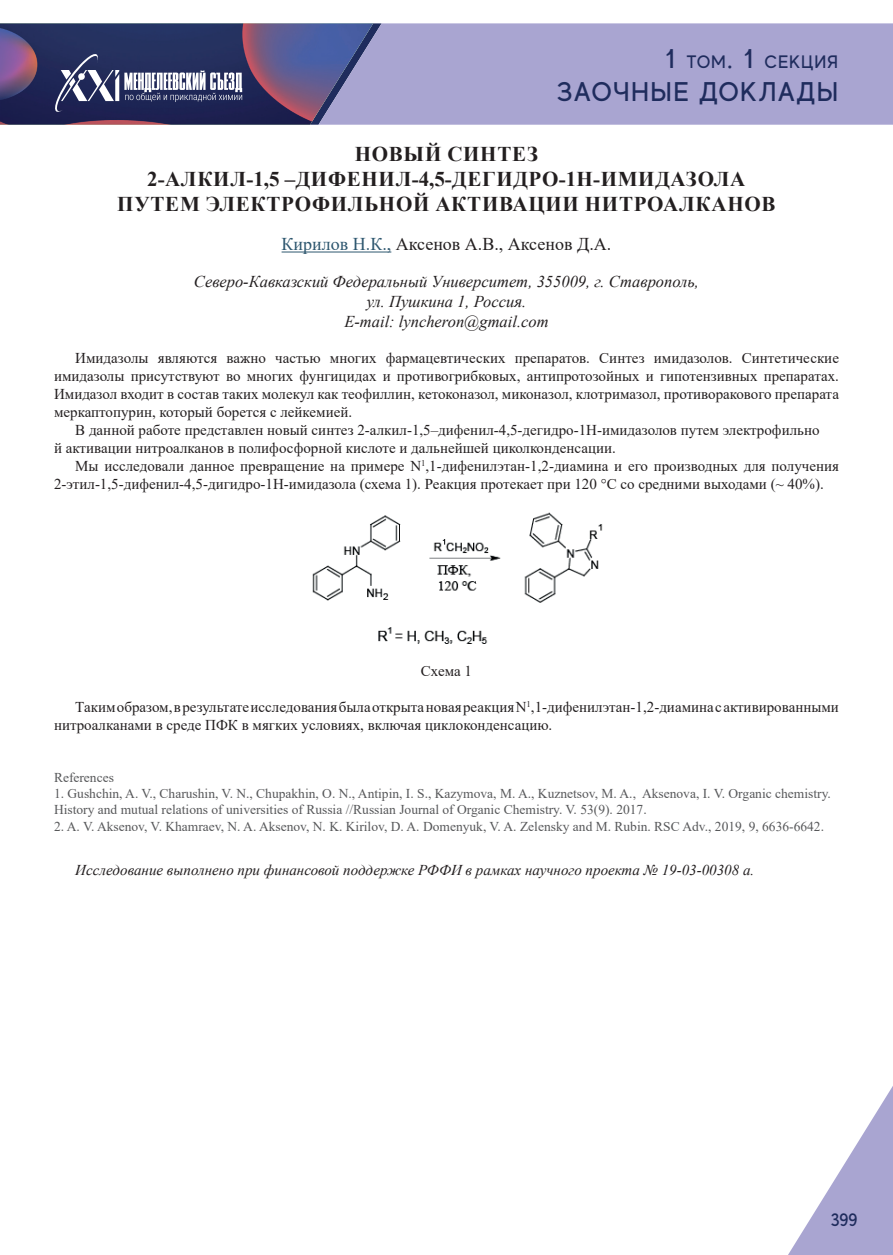
<style>
.page{position:relative;width:893px;height:1255px;background:#fff}
.page>*{position:absolute;margin:0;border:0;box-sizing:border-box;transform-origin:0 0}
.t1{font:500 27px "MADE Evolve Sans";letter-spacing:.05em;color:#1f2c5d}
.t2{font:700 21px/25.2px "Times New Roman";letter-spacing:.035em;color:#231f20;text-align:center}
.t3{font:18px "Times New Roman";color:#231f20}
.t4{font:500 18px "MADE Evolve Sans";letter-spacing:.05em;color:#1f2c5d}
.t5{font:italic 16.5px/19.8px "Times New Roman";color:#231f20;text-align:center}
.t6{font:15px/18px "Times New Roman";color:#231f20}
.t7{font:italic 15px "Times New Roman";color:#231f20}
.t8{font:13.5px/16.2px "Times New Roman";color:#57585a}
.s1{font-size:27px}
.s2{color:#2e576f}
</style>
<div class="page">
<div style="left:382px;top:23px;width:511px;height:102px;background:#a9a5d1"></div>
<svg style="left:788px;top:1086px;width:105px;height:168px"></svg>
<svg style="left:0;top:23px;width:382px;height:102px;background:#504f7b"></svg>
<hr style="left:282px;top:251px;width:109px;height:1px;background:#2e576f">
<img style="left:312px;top:512px;width:291px;height:132px">
<p class="t4" style="left:665px;top:51px;width:174px"><span class="s1">1</span> ТОМ<span class="s1">. 1</span> СЕКЦИЯ</p>
<h1 class="t1" style="left:557px;top:74px;width:283px">ЗАОЧНЫЕ ДОКЛАДЫ</h1>
<h2 class="t2" style="left:117px;top:141px;width:660px">НОВЫЙ СИНТЕЗ<br>2-АЛКИЛ-1,5 –ДИФЕНИЛ-4,5-ДЕГИДРО-1H-ИМИДАЗОЛА<br>ПУТЕМ ЭЛЕКТРОФИЛЬНОЙ АКТИВАЦИИ НИТРОАЛКАНОВ</h2>
<p class="t3" style="left:282px;top:231px;width:331px"><span class="s2">Кирилов Н.К.,</span> Аксенов А.В., Аксенов Д.А.</p>
<p class="t5" style="left:194px;top:271px;width:507px">Северо-Кавказский Федеральный Университет, 355009, г. Ставрополь, ул. Пушкина 1, Россия.<br>E-mail: lyncheron@gmail.com</p>
<p class="t6" style="left:54px;top:348px;width:786px;text-align:justify;text-indent:21px">Имидазолы являются важно частью многих фармацевтических препаратов. Синтез имидазолов. Синтетические имидазолы присутствуют во многих фунгицидах и противогрибковых, антипротозойных и гипотензивных препаратах.<br>Имидазол входит в состав таких молекул как теофиллин, кетоконазол, миконазол, клотримазол, противоракового препарата меркаптопурин, который борется с лейкемией.</p>
<p class="t6" style="left:54px;top:420px;width:767px;text-indent:21px">В данной работе представлен новый синтез 2-алкил-1,5–дифенил-4,5-дегидро-1Н-имидазолов путем электрофильно й активации нитроалканов в полифосфорной кислоте и дальнейшей циколконденсации.</p>
<p class="t6" style="left:54px;top:456px;width:786px;text-indent:21px">Мы исследовали данное превращение на примере N<sup>1</sup>,1-дифенилэтан-1,2-диамина и его производных для получения<br>2-этил-1,5-дифенил-4,5-дигидро-1Н-имидазола (схема 1). Реакция протекает при 120 °С со средними выходами (~ 40%).</p>
<p class="t6" style="left:421px;top:661px;width:53px">Схема 1</p>
<p class="t6" style="left:54px;top:697px;width:786px;text-indent:21px">Таким образом, в результате исследования была открыта новая реакция N<sup>1</sup>,1-дифенилэтан-1,2-диамина с активированными нитроалканами в среде ПФК в мягких условиях, включая циклоконденсацию.</p>
<p class="t8" style="left:54px;top:769px;width:61px">References</p>
<p class="t8" style="left:54px;top:785px;width:778px">1. Gushchin, A. V., Charushin, V. N., Chupakhin, O. N., Antipin, I. S., Kazymova, M. A., Kuznetsov, M. A., Aksenova, I. V. Organic chemistry.<br>History and mutual relations of universities of Russia //Russian Journal of Organic Chemistry. V. 53(9). 2017.</p>
<p class="t8" style="left:54px;top:817px;width:772px">2. A. V. Aksenov, V. Khamraev, N. A. Aksenov, N. K. Kirilov, D. A. Domenyuk, V. A. Zelensky and M. Rubin. RSC Adv., 2019, 9, 6636-6642.</p>
<p class="t7" style="left:75px;top:859px;width:680px">Исследование выполнено при финансовой поддержке РФФИ в рамках научного проекта № 19-03-00308 a.</p>
<p class="t4" style="left:830px;top:1208px;width:29px">399</p>
</div>
